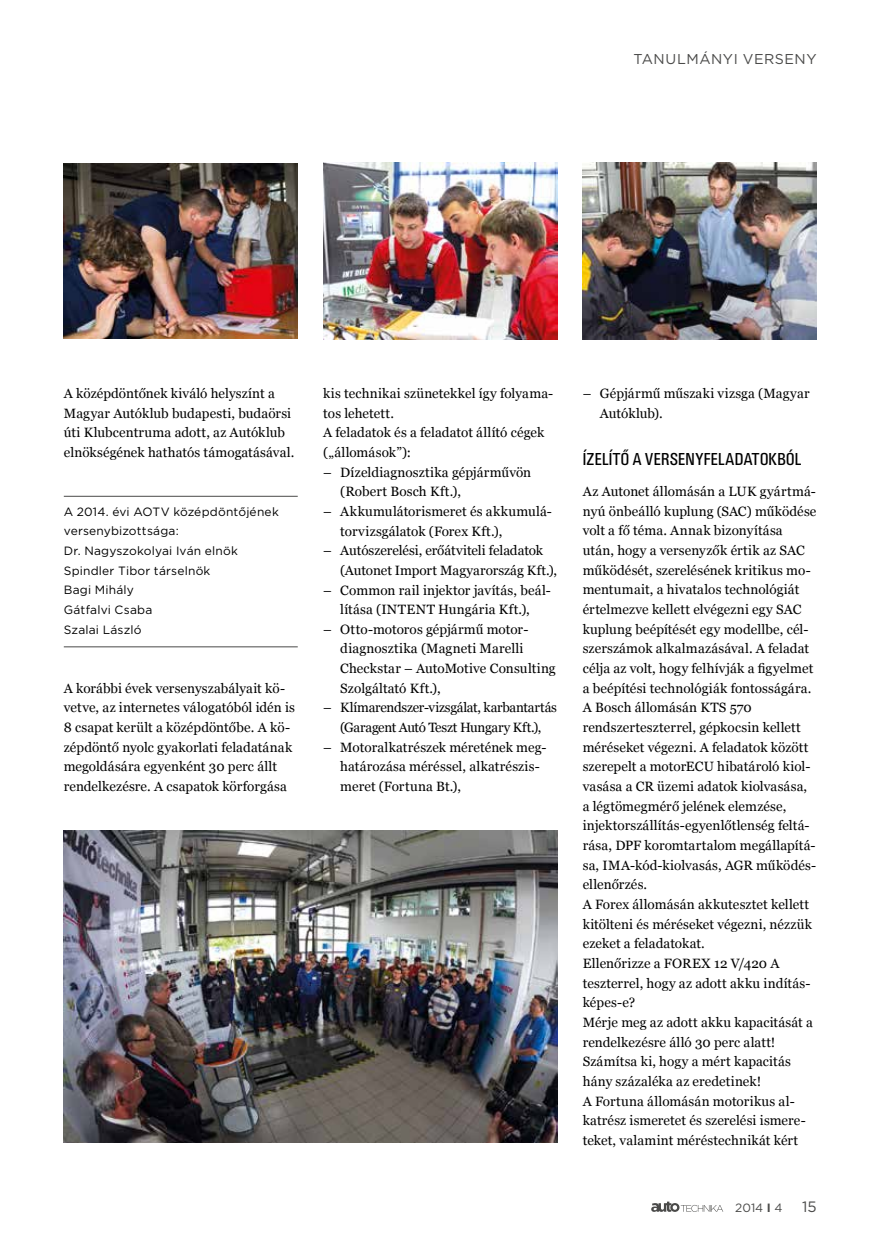
<style>
.page{position:relative;width:872px;height:1246px;background:#fff}
.page>*{position:absolute;margin:0;border:0;box-sizing:border-box;transform-origin:0 0}
.t1{font:18px "U001 Con";letter-spacing:.015em;color:#000}
.t2{font:15px "Gotham";color:#4a4a49}
.t3{font:14.25px "Gotham";letter-spacing:.035em;color:#4a4a49}
.t4{font:13.5px/19.6px "Georgia";letter-spacing:.005em;color:#000}
.t5{font:13.5px/19.6px "Georgia";letter-spacing:-.02em;color:#000;text-align:center}
.t6{font:12px/19.6px "Gotham";letter-spacing:.015em;color:#000}
.t7{font:12px "Gotham";color:#4a4a49}
.s1{font-weight:700}
</style>
<div class="page">
<svg style="left:651px;top:1201px;width:72px;height:11px"></svg>
<hr style="left:64px;top:496px;width:234px;height:1px;background:#4a4a49">
<hr style="left:64px;top:646px;width:234px;height:1px;background:#4a4a49">
<img style="left:64px;top:830px;width:493px;height:312px">
<img style="left:583px;top:163px;width:233px;height:176px">
<img style="left:64px;top:163px;width:234px;height:176px">
<img style="left:323px;top:163px;width:234px;height:176px">
<p class="t3" style="left:633px;top:50px;width:185px">TANULMÁNYI VERSENY</p>
<p class="t4" style="left:64px;top:383px;width:232px">A középdöntőnek kiváló helyszínt a Magyar Autóklub budapesti, budaörsi úti Klubcentruma adott, az Autóklub elnökségének hathatós támogatásával.</p>
<p class="t6" style="left:64px;top:501px;width:216px">A 2014. évi AOTV középdöntőjének versenybizottsága:<br>Dr. Nagyszokolyai Iván elnök<br>Spindler Tibor társelnök<br>Bagi Mihály<br>Gátfalvi Csaba<br>Szalai László</p>
<p class="t4" style="left:64px;top:678px;width:233px">A korábbi évek versenyszabályait kö&shy;vetve, az internetes válogatóból idén is 8 csapat került a középdöntőbe. A kö&shy;zépdöntő nyolc gyakorlati feladatának megoldására egyenként 30 perc állt rendelkezésre. A csapatok körforgása</p>
<p class="t4" style="left:323px;top:383px;width:231px">kis technikai szünetekkel így folyama&shy;tos lehetett.<br>A feladatok és a feladatot állító cégek („állomások”):</p>
<p class="t4" style="left:340px;top:461px;width:192px;text-indent:-17px">– Dízeldiagnosztika gépjárművön (Robert Bosch Kft.),</p>
<p class="t4" style="left:340px;top:501px;width:213px;text-indent:-17px">– Akkumulátorismeret és akkumulá&shy;torvizsgálatok (Forex Kft.),</p>
<p class="t4" style="left:340px;top:540px;width:218px;text-indent:-17px">– Autószerelési, erőátviteli feladatok (Autonet Import Magyarország Kft.),</p>
<p class="t4" style="left:323px;top:579px;width:229px;text-align:center">– Common rail injektor javítás, beál&shy;lítása (INTENT Hungária Kft.),</p>
<p class="t4" style="left:340px;top:619px;width:217px;text-indent:-17px">– Otto-motoros gépjármű motor&shy;diagnosztika (Magneti Marelli<br>Checkstar – AutoMotive Consulting<br>Szolgáltató Kft.),</p>
<p class="t5" style="left:323px;top:697px;width:235px">– Klímarendszer-vizsgálat, karbantartás (Garagent Autó Teszt Hungary Kft.),</p>
<p class="t4" style="left:340px;top:736px;width:208px;text-indent:-17px">– Motoralkatrészek méretének meg&shy;határozása méréssel, alkatrészis&shy;meret (Fortuna Bt.),</p>
<p class="t4" style="left:600px;top:383px;width:211px;text-indent:-17px">– Gépjármű műszaki vizsga (Magyar<br>Autóklub).</p>
<p class="t1" style="left:583px;top:449px;width:220px">ÍZELÍTŐ A VERSENYFELADATOKBÓL</p>
<p class="t4" style="left:583px;top:481px;width:235px">Az Autonet állomásán a LUK gyártmá&shy;nyú önbeálló kuplung (SAC) működése volt a fő téma. Annak bizonyítása után, hogy a versenyzők értik az SAC működését, szerelésének kritikus mo&shy;mentumait, a hivatalos technológiát értelmezve kellett elvégezni egy SAC kuplung beépítését egy modellbe, cél&shy;szerszámok alkalmazásával. A feladat célja az volt, hogy felhívják a figyelmet a beépítési technológiák fontosságára.<br>A Bosch állomásán KTS 570 rendszerteszterrel, gépkocsin kellett méréseket végezni. A feladatok között szerepelt a motorECU hibatároló kiol&shy;vasása a CR üzemi adatok kiolvasása, a légtömegmérő jelének elemzése, injektorszállítás-egyenlőtlenség feltá&shy;rása, DPF koromtartalom megállapítá&shy;sa, IMA-kód-kiolvasás, AGR működés&shy;ellenőrzés.<br>A Forex állomásán akkutesztet kellett kitölteni és méréseket végezni, nézzük ezeket a feladatokat.<br>Ellenőrizze a FOREX 12 V/420 A teszterrel, hogy az adott akku indítás&shy;képes-e?<br>Mérje meg az adott akku kapacitását a rendelkezésre álló 30 perc alatt!<br>Számítsa ki, hogy a mért kapacitás hány százaléka az eredetinek!<br>A Fortuna állomásán motorikus al&shy;katrész ismeretet és szerelési ismere&shy;teket, valamint méréstechnikát kért</p>
<p class="t7" style="left:735px;top:1200px;width:49px">2014 <span class="s1">I</span> 4</p>
<p class="t2" style="left:802px;top:1197px;width:16px">15</p>
</div>
